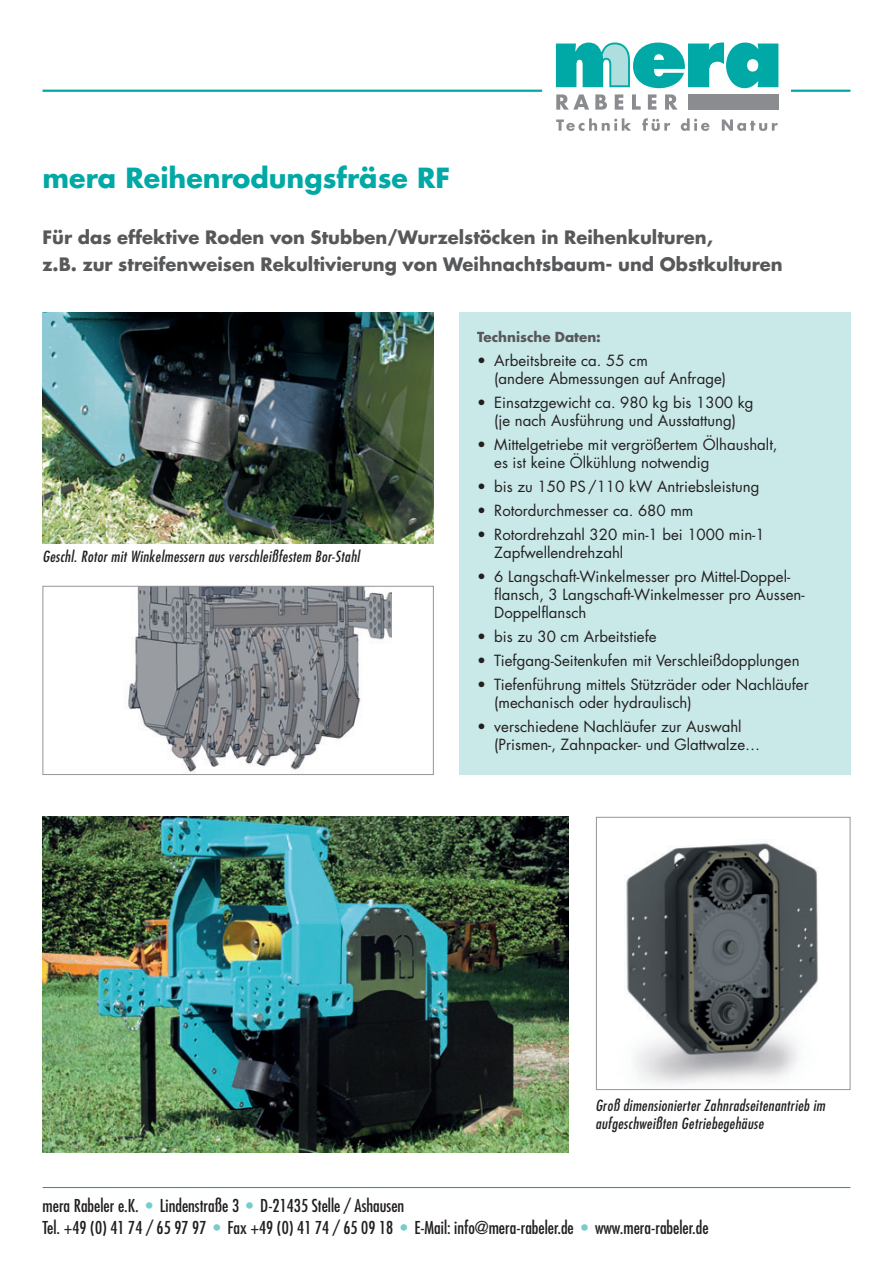
<style>
.page{position:relative;width:893px;height:1263px;background:#fff}
.page>*{position:absolute;margin:0;border:0;box-sizing:border-box;transform-origin:0 0}
.t1{font:700 27px "Futura";color:#00a9a5}
.t2{font:700 18px/27px "Futura";color:#57585a}
.t3{font:condensed 17.4px/22.4px "Futura";color:#231f20}
.t4{font:15px/18px "Futura";color:#231f20}
.t5{font:italic condensed 15px/18px "Futura";color:#231f20}
.t6{font:700 13.5px "Futura";color:#57585a}
.s1{color:#78cccc}
</style>
<div class="page">
<hr style="left:43px;top:90px;width:499px;height:2px;background:#00a9a5">
<svg style="left:556px;top:94px;width:33px;height:16px"></svg>
<svg style="left:595px;top:94px;width:12px;height:16px"></svg>
<svg style="left:615px;top:94px;width:8px;height:16px"></svg>
<svg style="left:632px;top:94px;width:9px;height:16px"></svg>
<svg style="left:648px;top:94px;width:8px;height:16px"></svg>
<svg style="left:665px;top:94px;width:13px;height:16px"></svg>
<svg style="left:556px;top:43px;width:222px;height:45px"></svg>
<div style="left:688px;top:94px;width:91px;height:16px;background:#8a8c8f"></div>
<svg style="left:556px;top:118px;width:75px;height:13px"></svg>
<svg style="left:642px;top:118px;width:28px;height:13px"></svg>
<svg style="left:681px;top:118px;width:28px;height:13px"></svg>
<svg style="left:722px;top:119px;width:55px;height:12px"></svg>
<hr style="left:43px;top:1187px;width:807px;height:1px;background:#00a9a5">
<hr style="left:791px;top:90px;width:59px;height:2px;background:#00a9a5">
<img style="left:43px;top:313px;width:391px;height:231px">
<img style="left:128px;top:588px;width:264px;height:185px">
<div style="left:43px;top:586px;width:391px;height:189px;border:1px solid #939598"></div>
<img style="left:626px;top:843px;width:192px;height:241px">
<div style="left:596px;top:817px;width:254px;height:273px;border:1px solid #939598"></div>
<img style="left:43px;top:817px;width:525px;height:336px">
<div style="left:459px;top:313px;width:391px;height:462px;background:#c9e8e8"></div>
<h1 class="t1" style="left:43px;top:166px;width:409px">mera Reihenrodungsfräse RF</h1>
<p class="t2" style="left:43px;top:225px;width:742px">Für das effektive Roden von Stubben/Wurzelstöcken in Reihenkulturen,<br>z.B. zur streifenweisen Rekultivierung von Weihnachtsbaum- und Obstkulturen</p>
<p class="t5" style="left:43px;top:548px;width:321px">Geschl. Rotor mit Winkelmessern aus verschleißfestem Bor-Stahl</p>
<p class="t6" style="left:477px;top:331px;width:125px">Technische Daten:</p>
<p class="t4" style="left:494px;top:353px;width:233px;text-indent:-17px">• Arbeitsbreite ca. 55 cm<br>(andere Abmessungen auf Anfrage)</p>
<p class="t4" style="left:477px;top:395px;width:278px;text-align:center">• Einsatzgewicht ca. 980 kg bis 1300 kg (je nach Ausführung und Ausstattung)</p>
<p class="t4" style="left:494px;top:437px;width:285px;text-indent:-17px">• Mittelgetriebe mit vergrößertem Ölhaushalt, es ist keine Ölkühlung notwendig</p>
<p class="t4" style="left:477px;top:479px;width:284px">• bis zu 150 PS /110 kW Antriebsleistung</p>
<p class="t4" style="left:477px;top:503px;width:218px">• Rotordurchmesser ca. 680 mm</p>
<p class="t4" style="left:494px;top:527px;width:272px;text-indent:-17px">• Rotordrehzahl 320 min-1 bei 1000 min-1<br>Zapfwellendrehzahl</p>
<p class="t4" style="left:494px;top:569px;width:312px;text-indent:-17px">• 6 Langschaft-Winkelmesser pro Mittel-Doppel&shy;flansch, 3 Langschaft-Winkelmesser pro Aussen-<br>Doppelflansch</p>
<p class="t4" style="left:477px;top:629px;width:181px">• bis zu 30 cm Arbeitstiefe</p>
<p class="t4" style="left:477px;top:653px;width:324px">• Tiefgang-Seitenkufen mit Verschleißdopplungen</p>
<p class="t4" style="left:494px;top:677px;width:316px;text-indent:-17px">• Tiefenführung mittels Stützräder oder Nachläufer (mechanisch oder hydraulisch)</p>
<p class="t4" style="left:494px;top:719px;width:267px;text-indent:-17px">• verschiedene Nachläufer zur Auswahl (Prismen-, Zahnpacker- und Glattwalze…</p>
<p class="t5" style="left:595px;top:1097px;width:234px">Groß dimensionierter Zahnradseitenantrieb im aufgeschweißten Getriebegehäuse</p>
<p class="t3" style="left:43px;top:1196px;width:668px">mera Rabeler e.K. <span class="s1">•</span> Lindenstraße 3 <span class="s1">•</span> D-21435 Stelle / Ashausen<br>Tel. +49 (0) 41 74 / 65 97 97 <span class="s1">•</span> Fax +49 (0) 41 74 / 65 09 18 <span class="s1">•</span> E-Mail: info@mera-rabeler.de <span class="s1">•</span> www.mera-rabeler.de</p>
</div>
